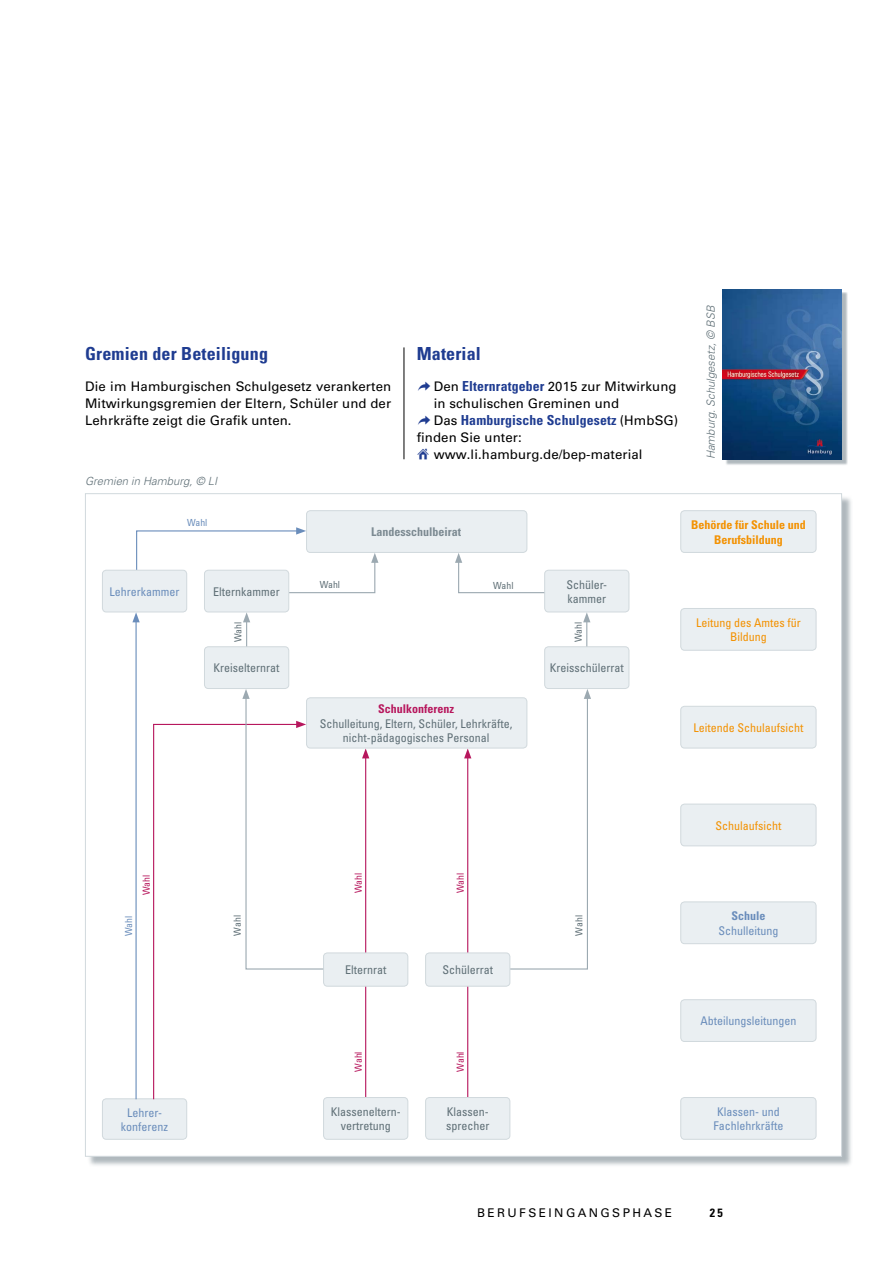
<style>
.page{position:relative;width:893px;height:1263px;background:#fff}
.page>*{position:absolute;margin:0;border:0;box-sizing:border-box;transform-origin:0 0}
.t1{font:700 condensed 18px "Univers LT";letter-spacing:.01em;color:#1f3c91}
.t2{font:700 condensed 13.8px "Univers LT";letter-spacing:.01em;color:#1f3c91}
.t3{font:13.2px/17px "Univers LT";letter-spacing:.01em;color:#000}
.t4{font:condensed 12px/14.4px "Univers LT";color:#5f6f76}
.t5{font:condensed 12px/14.4px "Univers LT";color:#6a8dbb;text-align:center}
.t6{font:condensed 12px/14.4px "Univers LT";color:#f39100;text-align:center}
.t7{font:700 condensed 12px/14.4px "Univers LT";color:#f39100;text-align:center}
.t8{font:12px "Univers LT";letter-spacing:.2em;color:#000}
.t9{font:700 condensed 12px "Univers LT";color:#7c8a92}
.t10{font:700 condensed 12px "Univers LT";color:#b7175d}
.t11{font:700 condensed 12px "Univers LT";color:#6a8dbb}
.t12{font:700 condensed 12px "Univers LT";color:#000}
.t13{font:italic 300 11.25px "Univers LT";color:#5f6f76}
.t14{font:condensed 9.75px "Univers LT";color:#5f6f76}
.t15{font:condensed 9.75px "Univers LT";color:#b7175d}
.t16{font:condensed 9.75px "Univers LT";color:#6a8dbb}
.s1{font-family:"Entypo";font-size:27px;color:#1f3c91}
.s2{font-weight:700;font-stretch:condensed;font-size:13.8px;color:#1f3c91}
.s3{font-family:"Entypo";font-weight:400;font-stretch:normal;font-size:27px}
.s4{font-weight:400;font-stretch:normal;font-size:13.2px;color:#000}
</style>
<div class="page">
<hr style="left:404px;top:347px;width:1px;height:112px;background:#000">
<div style="left:87px;top:495px;width:766px;height:673px;background:#7c8a92;opacity:.6"></div>
<div style="left:85px;top:493px;width:757px;height:664px;background:#fff;border:1px solid #d1d9dd"></div>
<div style="left:204px;top:647px;width:85px;height:41px;background:#eaeff2;border-radius:4px"></div>
<div style="left:204px;top:646px;width:85px;height:43px;border:1px solid #d1d9dd;border-radius:4px"></div>
<div style="left:545px;top:647px;width:84px;height:41px;background:#eaeff2;border-radius:4px"></div>
<div style="left:544px;top:646px;width:85px;height:43px;border:1px solid #d1d9dd;border-radius:4px"></div>
<div style="left:204px;top:570px;width:85px;height:42px;background:#eaeff2;border-radius:4px"></div>
<div style="left:204px;top:570px;width:85px;height:42px;border:1px solid #d1d9dd;border-radius:4px"></div>
<div style="left:545px;top:570px;width:84px;height:42px;background:#eaeff2;border-radius:4px"></div>
<div style="left:544px;top:570px;width:85px;height:42px;border:1px solid #d1d9dd;border-radius:4px"></div>
<div style="left:102px;top:570px;width:85px;height:42px;background:#eaeff2;border-radius:4px"></div>
<div style="left:102px;top:570px;width:85px;height:42px;border:1px solid #d1d9dd;border-radius:4px"></div>
<div style="left:102px;top:1099px;width:85px;height:40px;background:#eaeff2;border-radius:4px"></div>
<div style="left:102px;top:1098px;width:85px;height:42px;border:1px solid #d1d9dd;border-radius:4px"></div>
<div style="left:307px;top:511px;width:220px;height:41px;background:#eaeff2;border-radius:4px"></div>
<div style="left:306px;top:510px;width:221px;height:43px;border:1px solid #d1d9dd;border-radius:4px"></div>
<div style="left:681px;top:511px;width:135px;height:41px;background:#eaeff2;border-radius:4px"></div>
<div style="left:680px;top:510px;width:136px;height:43px;border:1px solid #d1d9dd;border-radius:4px"></div>
<div style="left:681px;top:706px;width:135px;height:42px;background:#eaeff2;border-radius:4px"></div>
<div style="left:680px;top:706px;width:136px;height:42px;border:1px solid #d1d9dd;border-radius:4px"></div>
<div style="left:681px;top:804px;width:135px;height:42px;background:#eaeff2;border-radius:4px"></div>
<div style="left:680px;top:804px;width:136px;height:42px;border:1px solid #d1d9dd;border-radius:4px"></div>
<div style="left:681px;top:902px;width:135px;height:42px;background:#eaeff2;border-radius:4px"></div>
<div style="left:680px;top:901px;width:136px;height:43px;border:1px solid #d1d9dd;border-radius:4px"></div>
<div style="left:681px;top:1000px;width:135px;height:41px;background:#eaeff2;border-radius:4px"></div>
<div style="left:680px;top:999px;width:136px;height:43px;border:1px solid #d1d9dd;border-radius:4px"></div>
<div style="left:681px;top:1097px;width:135px;height:42px;background:#eaeff2;border-radius:4px"></div>
<div style="left:680px;top:1097px;width:136px;height:43px;border:1px solid #d1d9dd;border-radius:4px"></div>
<div style="left:681px;top:608px;width:135px;height:42px;background:#eaeff2;border-radius:4px"></div>
<div style="left:680px;top:608px;width:136px;height:43px;border:1px solid #d1d9dd;border-radius:4px"></div>
<hr style="left:365px;top:756px;width:1px;height:341px;background:#b7175d">
<svg style="left:362px;top:748px;width:7px;height:10px"></svg>
<hr style="left:467px;top:756px;width:1px;height:341px;background:#b7175d">
<svg style="left:464px;top:748px;width:7px;height:10px"></svg>
<div style="left:324px;top:1097px;width:84px;height:42px;background:#eaeff2;border-radius:4px"></div>
<div style="left:323px;top:1097px;width:85px;height:43px;border:1px solid #d1d9dd;border-radius:4px"></div>
<div style="left:426px;top:1097px;width:84px;height:42px;background:#eaeff2;border-radius:4px"></div>
<div style="left:425px;top:1097px;width:85px;height:43px;border:1px solid #d1d9dd;border-radius:4px"></div>
<div style="left:324px;top:953px;width:84px;height:33px;background:#eaeff2;border-radius:4px"></div>
<div style="left:323px;top:952px;width:85px;height:34px;border:1px solid #d1d9dd;border-radius:4px"></div>
<div style="left:426px;top:953px;width:84px;height:33px;background:#eaeff2;border-radius:4px"></div>
<div style="left:425px;top:952px;width:85px;height:34px;border:1px solid #d1d9dd;border-radius:4px"></div>
<div style="left:307px;top:698px;width:220px;height:50px;background:#eaeff2;border-radius:4px"></div>
<div style="left:306px;top:697px;width:221px;height:51px;border:1px solid #d1d9dd;border-radius:4px"></div>
<svg style="left:153px;top:723px;width:89px;height:377px"></svg>
<svg style="left:509px;top:689px;width:82px;height:281px"></svg>
<hr style="left:136px;top:620px;width:1px;height:479px;background:#6a8dbb">
<svg style="left:132px;top:612px;width:8px;height:10px"></svg>
<svg style="left:583px;top:612px;width:7px;height:34px"></svg>
<svg style="left:242px;top:689px;width:82px;height:281px"></svg>
<svg style="left:243px;top:612px;width:7px;height:34px"></svg>
<svg style="left:455px;top:553px;width:90px;height:41px"></svg>
<svg style="left:136px;top:527px;width:242px;height:67px"></svg>
<div style="left:725px;top:292px;width:123px;height:173px;background:#7c8a92;opacity:.6"></div>
<img style="left:723px;top:289px;width:119px;height:170px">
<h1 class="t1" style="left:85px;top:343px;width:184px">Gremien der Beteiligung</h1>
<p class="t3" style="left:85px;top:378px;width:308px;text-align:justify">Die im Hamburgischen Schulgesetz verankerten Mitwirkungsgremien der Eltern, Schüler und der Lehrkräfte zeigt die Grafik unten.</p>
<p class="t13" style="left:85px;top:474px;width:134px">Gremien in Hamburg, © LI</p>
<h1 class="t1" style="left:417px;top:343px;width:66px">Material</h1>
<p class="t3" style="left:434px;top:378px;width:244px;text-indent:-17px"><span class="s1">*</span> Den <span class="s2">Elternratgeber</span> 2015 zur Mitwirkung in schulischen Greminen und</p>
<p class="t2" style="left:417px;top:412px;width:263px"><span class="s3">*</span> <span class="s4">Das</span> Hamburgische Schulgesetz <span class="s4">(HmbSG)</span></p>
<p class="t3" style="left:417px;top:429px;width:227px">finden Sie unter:<br><sup>Ç</sup> www.li.hamburg.de/bep-material</p>
<p class="t13" style="left:704px;top:459px;width:155px;rotate:-90deg">Hamburg. Schulgesetz, © BSB</p>
<p class="t16" style="left:187px;top:516px;width:22px">Wahl</p>
<p class="t9" style="left:371px;top:525px;width:91px">Landesschulbeirat</p>
<p class="t7" style="left:691px;top:518px;width:116px">Behörde für Schule und<br>Berufsbildung</p>
<p class="t5" style="left:110px;top:584px;width:71px">Lehrerkammer</p>
<p class="t4" style="left:213px;top:584px;width:68px">Elternkammer</p>
<p class="t4" style="left:566px;top:577px;width:41px">Schüler&shy;kammer</p>
<p class="t14" style="left:320px;top:578px;width:22px">Wahl</p>
<p class="t14" style="left:493px;top:579px;width:22px">Wahl</p>
<p class="t14" style="left:232px;top:642px;width:22px;rotate:-90deg">Wahl</p>
<p class="t14" style="left:572px;top:642px;width:22px;rotate:-90deg">Wahl</p>
<p class="t6" style="left:696px;top:615px;width:106px">Leitung des Amtes für<br>Bildung</p>
<p class="t4" style="left:214px;top:661px;width:67px">Kreiselternrat</p>
<p class="t4" style="left:550px;top:661px;width:75px">Kreisschülerrat</p>
<p class="t10" style="left:378px;top:702px;width:78px">Schulkonferenz</p>
<p class="t4" style="left:320px;top:716px;width:194px;text-align:center">Schulleitung, Eltern, Schüler, Lehrkräfte, nicht-pädagogisches Personal</p>
<p class="t6" style="left:693px;top:720px;width:111px">Leitende Schulaufsicht</p>
<p class="t6" style="left:715px;top:818px;width:68px">Schulaufsicht</p>
<p class="t15" style="left:140px;top:895px;width:22px;rotate:-90deg">Wahl</p>
<p class="t15" style="left:352px;top:893px;width:22px;rotate:-90deg">Wahl</p>
<p class="t15" style="left:454px;top:893px;width:22px;rotate:-90deg">Wahl</p>
<p class="t16" style="left:122px;top:936px;width:22px;rotate:-90deg">Wahl</p>
<p class="t14" style="left:231px;top:935px;width:22px;rotate:-90deg">Wahl</p>
<p class="t14" style="left:573px;top:935px;width:22px;rotate:-90deg">Wahl</p>
<p class="t11" style="left:731px;top:909px;width:36px">Schule</p>
<p class="t5" style="left:718px;top:923px;width:61px">Schulleitung</p>
<p class="t4" style="left:345px;top:963px;width:43px">Elternrat</p>
<p class="t4" style="left:442px;top:963px;width:52px">Schülerrat</p>
<p class="t5" style="left:700px;top:1014px;width:97px">Abteilungsleitungen</p>
<p class="t15" style="left:352px;top:1071px;width:22px;rotate:-90deg">Wahl</p>
<p class="t15" style="left:454px;top:1071px;width:22px;rotate:-90deg">Wahl</p>
<p class="t5" style="left:121px;top:1105px;width:49px">Lehrer&shy;konferenz</p>
<p class="t4" style="left:331px;top:1104px;width:70px;text-align:center">Klasseneltern&shy;vertretung</p>
<p class="t4" style="left:446px;top:1104px;width:45px">Klassen&shy;sprecher</p>
<p class="t5" style="left:713px;top:1104px;width:71px">Klassen- und<br>Fachlehrkräfte</p>
<p class="t8" style="left:477px;top:1206px;width:197px">BERUFSEINGANGSPHASE</p>
<p class="t12" style="left:710px;top:1205px;width:15px">25</p>
</div>
